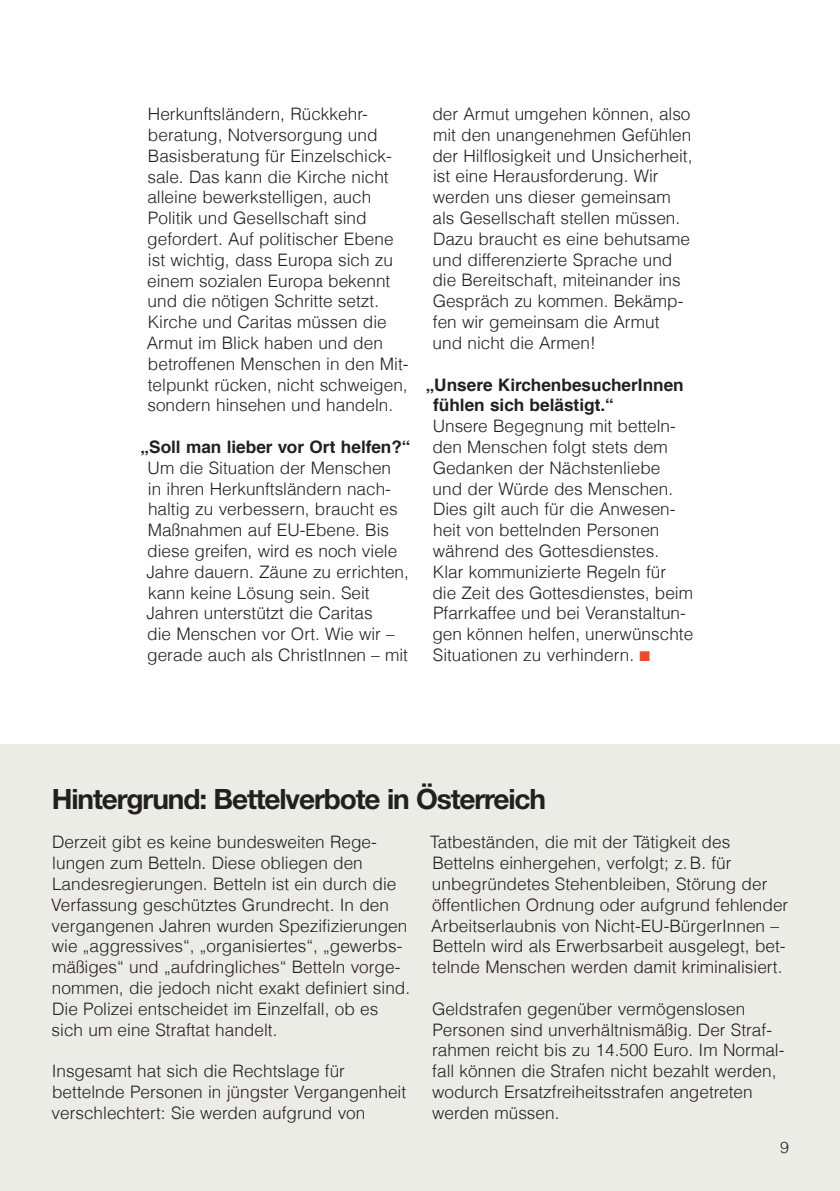
<style>
.page{position:relative;width:840px;height:1191px;background:#fff}
.page>*{position:absolute;margin:0;border:0;box-sizing:border-box;transform-origin:0 0}
.t1{font:700 28px "Helvetica Neue LT Std";letter-spacing:-.04em;color:#231f20}
.t2{font:300 17.2px/20.8px "Helvetica LT Com";color:#231f20}
.t3{font:700 17.2px/20.8px "Helvetica LT Com";color:#231f20}
.t4{font:300 16px "Helvetica LT Com";color:#231f20}
.s1{color:#ef482e}
</style>
<div class="page">
<div style="left:0;top:744px;width:839px;height:447px;background:#ecece7"></div>
<p class="t2" style="left:147px;top:103px;width:263px">Herkunftsländern, Rückkehr&shy;beratung, Notversorgung und<br>Basisberatung für Einzelschick&shy;sale. Das kann die Kirche nicht alleine bewerkstelligen, auch<br>Politik und Gesellschaft sind gefordert. Auf politischer Ebene ist wichtig, dass Europa sich zu einem sozialen Europa bekennt und die nötigen Schritte setzt.<br>Kirche und Caritas müssen die<br>Armut im Blick haben und den betroffenen Menschen in den Mit&shy;telpunkt rücken, nicht schweigen, sondern hinsehen und handeln.</p>
<p class="t3" style="left:140px;top:436px;width:271px">„Soll man lieber vor Ort helfen?“</p>
<p class="t2" style="left:146px;top:457px;width:264px">Um die Situation der Menschen<br>in ihren Herkunftsländern nach&shy;haltig zu verbessern, braucht es<br>Maßnahmen auf EU-Ebene. Bis diese greifen, wird es noch viele<br>Jahre dauern. Zäune zu errichten, kann keine Lösung sein. Seit<br>Jahren unterstützt die Caritas<br>die Menschen vor Ort. Wie wir – gerade auch als ChristInnen – mit</p>
<p class="t2" style="left:432px;top:103px;width:261px">der Armut umgehen können, also mit den unangenehmen Gefühlen der Hilflosigkeit und Unsicherheit, ist eine Herausforderung. Wir werden uns dieser gemeinsam als Gesellschaft stellen müssen.<br>Dazu braucht es eine behutsame und differenzierte Sprache und die Bereitschaft, miteinander ins<br>Gespräch zu kommen. Bekämp&shy;fen wir gemeinsam die Armut und nicht die Armen!</p>
<p class="t3" style="left:433px;top:374px;width:252px;text-indent:-7px">„Unsere KirchenbesucherInnen fühlen sich belästigt.“</p>
<p class="t2" style="left:432px;top:415px;width:262px">Unsere Begegnung mit betteln&shy;den Menschen folgt stets dem<br>Gedanken der Nächstenliebe und der Würde des Menschen.<br>Dies gilt auch für die Anwesen&shy;heit von bettelnden Personen während des Gottesdienstes.<br>Klar kommunizierte Regeln für die Zeit des Gottesdienstes, beim<br>Pfarrkaffee und bei Veranstaltun&shy;gen können helfen, unerwünschte<br>Situationen zu verhindern. <span class="s1">■</span></p>
<h1 class="t1" style="left:52px;top:781px;width:495px">Hintergrund: Bettelverbote in Österreich</h1>
<p class="t2" style="left:51px;top:831px;width:360px">Derzeit gibt es keine bundesweiten Rege&shy;lungen zum Betteln. Diese obliegen den Landesregierungen. Betteln ist ein durch die Verfassung geschütztes Grundrecht. In den vergangenen Jahren wurden Spezifizierungen wie „aggressives“, „organisiertes“, „gewerbs&shy;mäßiges“ und „aufdringliches“ Betteln vorge&shy;nommen, die jedoch nicht exakt definiert sind.<br>Die Polizei entscheidet im Einzelfall, ob es sich um eine Straftat handelt.</p>
<p class="t2" style="left:51px;top:1060px;width:356px">Insgesamt hat sich die Rechtslage für bettelnde Personen in jüngster Vergangenheit verschlechtert: Sie werden aufgrund von</p>
<p class="t2" style="left:430px;top:831px;width:359px">Tatbeständen, die mit der Tätigkeit des Bettelns einhergehen, verfolgt; z.B. für unbegründetes Stehenbleiben, Störung der öffentlichen Ordnung oder aufgrund fehlender Arbeitserlaubnis von Nicht-EU-BürgerInnen – Betteln wird als Erwerbsarbeit ausgelegt, bet&shy;telnde Menschen werden damit kriminalisiert.</p>
<p class="t2" style="left:432px;top:998px;width:354px">Geldstrafen gegenüber vermögenslosen Personen sind unverhältnismäßig. Der Straf&shy;rahmen reicht bis zu 14.500 Euro. Im Normal&shy;fall können die Strafen nicht bezahlt werden, wodurch Ersatzfreiheitsstrafen angetreten werden müssen.</p>
<p class="t4" style="left:779px;top:1137px;width:10px">9</p>
</div>
